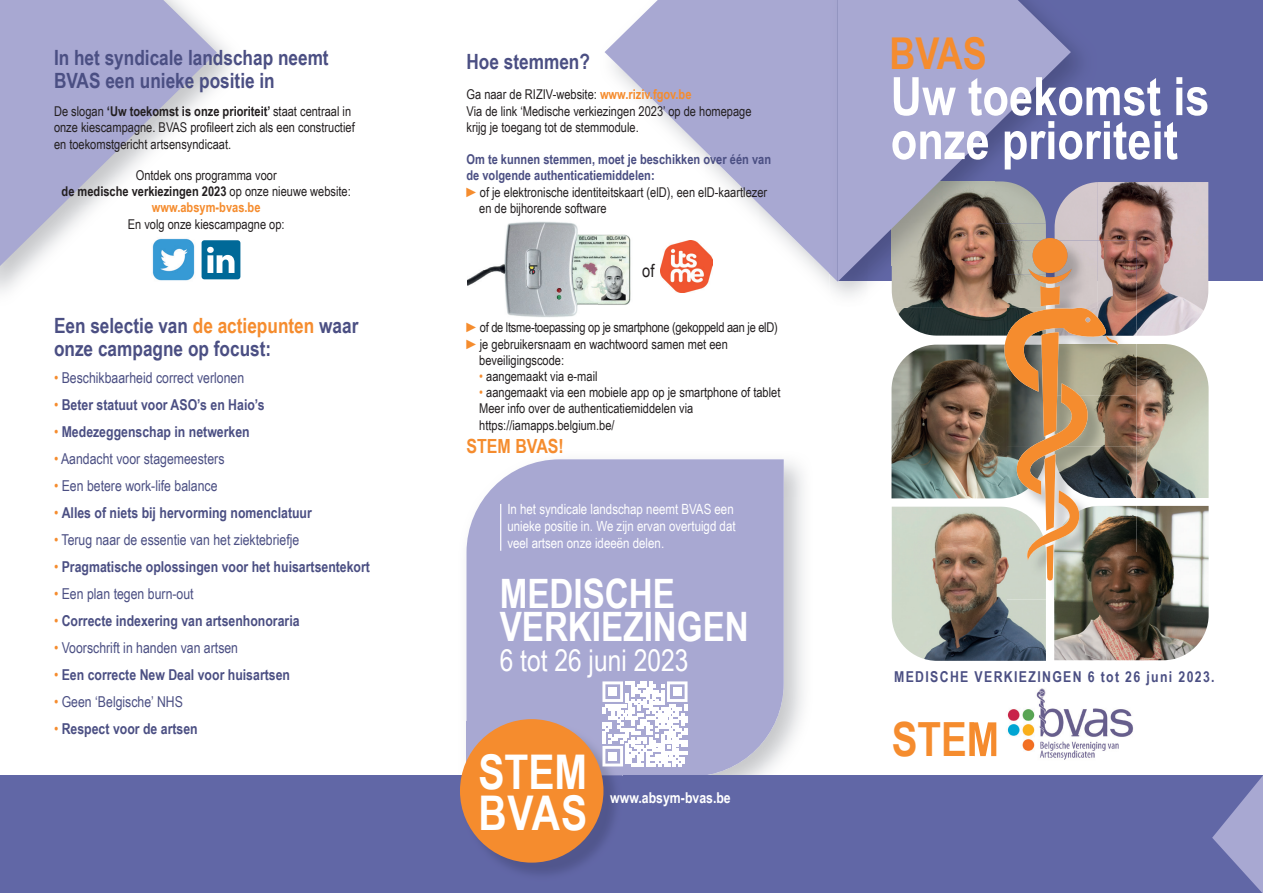
<style>
.page{position:relative;width:1263px;height:893px;background:#fff}
.page>*{position:absolute;margin:0;border:0;box-sizing:border-box;transform-origin:0 0}
.t1{font:700 52.95px/44px "Arial Narrow";color:#fff}
.t2{font:700 47.85px/40.8px "Arial Narrow";color:#fff}
.t3{font:700 47.1px "Arial Narrow";color:#f58c2e}
.t4{font:700 43.8px "Arial Narrow";color:#f58c2e}
.t5{font:700 40.5px/33.5px "Arial Narrow";color:#fff}
.t6{font:30px "Arial Narrow";color:#fff}
.t7{font:700 21px/22.5px "Arial Narrow";color:#4b4f83}
.t8{font:700 19.5px "Arial Narrow";color:#f58c2e}
.t9{font:18px "Arial Narrow";color:#231f20}
.t10{font:700 15px "Arial Narrow";color:#4b4f83}
.t11{font:15px "Arial Narrow";color:#4b4f83}
.t12{font:700 15px "Arial Narrow";letter-spacing:.09em;color:#4b4f83}
.t13{font:700 15px "Arial Narrow";color:#fff}
.t14{font:14.1px/16.8px "Arial Narrow";color:#fff}
.t15{font:13.5px/16.2px "Arial Narrow";color:#231f20}
.t16{font:700 13.5px "Arial Narrow";color:#4b4f83}
.t17{font:13.5px "Arial Narrow";letter-spacing:-.02em;color:#231f20}
.s1{font-weight:700}
.s2{font-weight:700;color:#f58c2e}
.s3{color:#f58c2e}
.s4{font-weight:400;color:#f58c2e}
</style>
<div class="page">
<div style="left:838px;top:0;width:425px;height:281px;background:#6167a6"></div>
<svg style="left:604px;top:0;width:225px;height:282px;fill:#a8a8d2"></svg>
<img style="left:996px;top:688px;width:137px;height:72px">
<img style="left:974px;top:722px;width:22px;height:35px">
<img style="left:895px;top:308px;width:108px;height:28px">
<img style="left:1136px;top:344px;width:72px;height:154px">
<img style="left:1098px;top:182px;width:110px;height:154px">
<img style="left:891px;top:345px;width:112px;height:153px">
<img style="left:1054px;top:506px;width:154px;height:154px">
<img style="left:892px;top:507px;width:154px;height:154px">
<svg style="left:0;top:0;width:217px;height:282px;fill:#a8a8d2"></svg>
<div style="left:466px;top:459px;width:318px;height:316px;background:#a8a8d2"></div>
<img style="left:152px;top:238px;width:43px;height:43px">
<div style="left:199px;top:232px;width:50px;height:56px;background:#fff"></div>
<div style="left:202px;top:240px;width:38px;height:39px;background:#006998;border-radius:3px"></div>
<svg style="left:207px;top:247px;width:27px;height:26px"></svg>
<img style="left:1118px;top:344px;width:18px;height:51px">
<img style="left:1118px;top:395px;width:18px;height:103px">
<img style="left:1098px;top:241px;width:38px;height:95px">
<img style="left:1054px;top:506px;width:82px;height:93px">
<img style="left:1007px;top:580px;width:39px;height:19px">
<hr style="left:500px;top:504px;width:1px;height:47px;background:#fff">
<img style="left:867px;top:282px;width:25px;height:11px">
<img style="left:829px;top:0;width:9px;height:282px">
<img style="left:892px;top:282px;width:111px;height:26px">
<img style="left:1071px;top:182px;width:27px;height:87px">
<img style="left:1003px;top:269px;width:115px;height:311px">
<img style="left:1040px;top:286px;width:20px;height:20px">
<img style="left:1028px;top:269px;width:44px;height:15px">
<svg style="left:838px;top:0;width:233px;height:282px;background:#9490af"></svg>
<div style="left:0;top:775px;width:1263px;height:118px;background:#6167a6"></div>
<svg style="left:1212px;top:776px;width:51px;height:117px"></svg>
<img style="left:462px;top:721px;width:160px;height:153px">
<div style="left:460px;top:719px;width:143px;height:144px;background:#f58c2e;border-radius:50%"></div>
<img style="left:482px;top:221px;width:117px;height:96px">
<img style="left:468px;top:271px;width:78px;height:46px">
<img style="left:599px;top:221px;width:41px;height:84px">
<svg style="left:602px;top:681px;width:86px;height:86px"></svg>
<div style="left:608px;top:687px;width:9px;height:9px;background:#fff"></div>
<div style="left:673px;top:687px;width:9px;height:9px;background:#fff"></div>
<div style="left:608px;top:752px;width:9px;height:9px;background:#fff"></div>
<img style="left:660px;top:240px;width:52px;height:52px">
<h3 class="t7" style="left:54px;top:45px;width:276px">In het syndicale landschap neemt<br>BVAS een unieke positie in</h3>
<p class="t15" style="left:54px;top:103px;width:302px">De slogan <span class="s1">‘Uw toekomst is onze prioriteit’</span> staat centraal in onze kiescampagne. BVAS profileert zich als een constructief en toekomstgericht artsensyndicaat.</p>
<p class="t15" style="left:62px;top:167px;width:291px;text-align:center">Ontdek ons programma voor<br><span class="s1">de medische verkiezingen 2023</span> op onze nieuwe website: <span class="s2">www.absym-bvas.be</span></p>
<p class="t15" style="left:128px;top:215px;width:158px">En volg onze kiescampagne op:</p>
<h3 class="t7" style="left:54px;top:313px;width:306px">Een selectie van <span class="s3">de actiepunten</span> waar onze campagne op focust:</h3>
<p class="t11" style="left:54px;top:366px;width:192px"><span class="s3">•</span> Beschikbaarheid correct verlonen</p>
<p class="t10" style="left:54px;top:393px;width:212px"><span class="s4">•</span> Beter statuut voor ASO’s en Haio’s</p>
<p class="t10" style="left:54px;top:420px;width:197px"><span class="s4">•</span> Medezeggenschap in netwerken</p>
<p class="t11" style="left:54px;top:447px;width:172px"><span class="s3">•</span> Aandacht voor stagemeesters</p>
<p class="t11" style="left:54px;top:474px;width:165px"><span class="s3">•</span> Een betere work-life balance</p>
<p class="t10" style="left:54px;top:501px;width:259px"><span class="s4">•</span> Alles of niets bij hervorming nomenclatuur</p>
<p class="t11" style="left:54px;top:528px;width:247px"><span class="s3">•</span> Terug naar de essentie van het ziektebriefje</p>
<p class="t10" style="left:54px;top:555px;width:318px"><span class="s4">•</span> Pragmatische oplossingen voor het huisartsentekort</p>
<p class="t11" style="left:54px;top:582px;width:141px"><span class="s3">•</span> Een plan tegen burn-out</p>
<p class="t10" style="left:54px;top:609px;width:247px"><span class="s4">•</span> Correcte indexering van artsenhonoraria</p>
<p class="t11" style="left:54px;top:636px;width:186px"><span class="s3">•</span> Voorschrift in handen van artsen</p>
<p class="t10" style="left:54px;top:663px;width:238px"><span class="s4">•</span> Een correcte New Deal voor huisartsen</p>
<p class="t11" style="left:54px;top:690px;width:130px"><span class="s3">•</span> Geen ‘Belgische’ NHS</p>
<p class="t10" style="left:54px;top:717px;width:145px"><span class="s4">•</span> Respect voor de artsen</p>
<h3 class="t7" style="left:466px;top:50px;width:125px">Hoe stemmen?</h3>
<p class="t15" style="left:466px;top:86px;width:286px">Ga naar de RIZIV-website: <span class="s2">www.riziv.fgov.be<br></span>Via de link ‘Medische verkiezingen 2023’ op de homepage krijg je toegang tot de stemmodule.</p>
<p class="t16" style="left:466px;top:149px;width:306px">Om te kunnen stemmen, moet je beschikken over één van</p>
<p class="t16" style="left:466px;top:165px;width:190px">de volgende authenticatiemiddelen:</p>
<p class="t15" style="left:466px;top:183px;width:302px"><span class="s3">►</span>of je elektronische identiteitskaart (elD), een elD-kaartlezer</p>
<p class="t15" style="left:479px;top:199px;width:129px">en de bijhorende software</p>
<h3 class="t9" style="left:642px;top:257px;width:14px">of</h3>
<p class="t17" style="left:466px;top:318px;width:313px"><span class="s3">►</span>of de ltsme-toepassing op je smartphone (gekoppeld aan je elD)</p>
<p class="t15" style="left:466px;top:335px;width:263px"><span class="s3">►</span>je gebruikersnaam en wachtwoord samen met een</p>
<p class="t15" style="left:479px;top:351px;width:86px">beveiligingscode:</p>
<p class="t15" style="left:479px;top:368px;width:120px"><span class="s3">•</span> aangemaakt via e-mail</p>
<p class="t15" style="left:479px;top:384px;width:303px"><span class="s3">•</span> aangemaakt via een mobiele app op je smartphone of tablet<br>Meer info over de authenticatiemiddelen via https://iamapps.belgium.be/</p>
<h3 class="t8" style="left:466px;top:431px;width:99px">STEM BVAS!</h3>
<p class="t14" style="left:507px;top:500px;width:230px">In het syndicale landschap neemt BVAS een unieke positie in. We zijn ervan overtuigd dat veel artsen onze ideeën delen.</p>
<h3 class="t5" style="left:500px;top:575px;width:251px">MEDISCHE<br>VERKIEZINGEN</h3>
<h3 class="t6" style="left:500px;top:639px;width:190px">6 tot 26 juni 2023</h3>
<h2 class="t2" style="left:478px;top:750px;width:110px">STEM<br>BVAS</h2>
<p class="t13" style="left:610px;top:786px;width:122px">www.absym-bvas.be</p>
<h3 class="t4" style="left:890px;top:21px;width:99px">BVAS</h3>
<h1 class="t1" style="left:891px;top:72px;width:320px">Uw toekomst is onze prioriteit</h1>
<p class="t12" style="left:894px;top:665px;width:322px">MEDISCHE VERKIEZINGEN 6 tot 26 juni 2023.</p>
<h3 class="t3" style="left:892px;top:704px;width:109px">STEM</h3>
</div>
